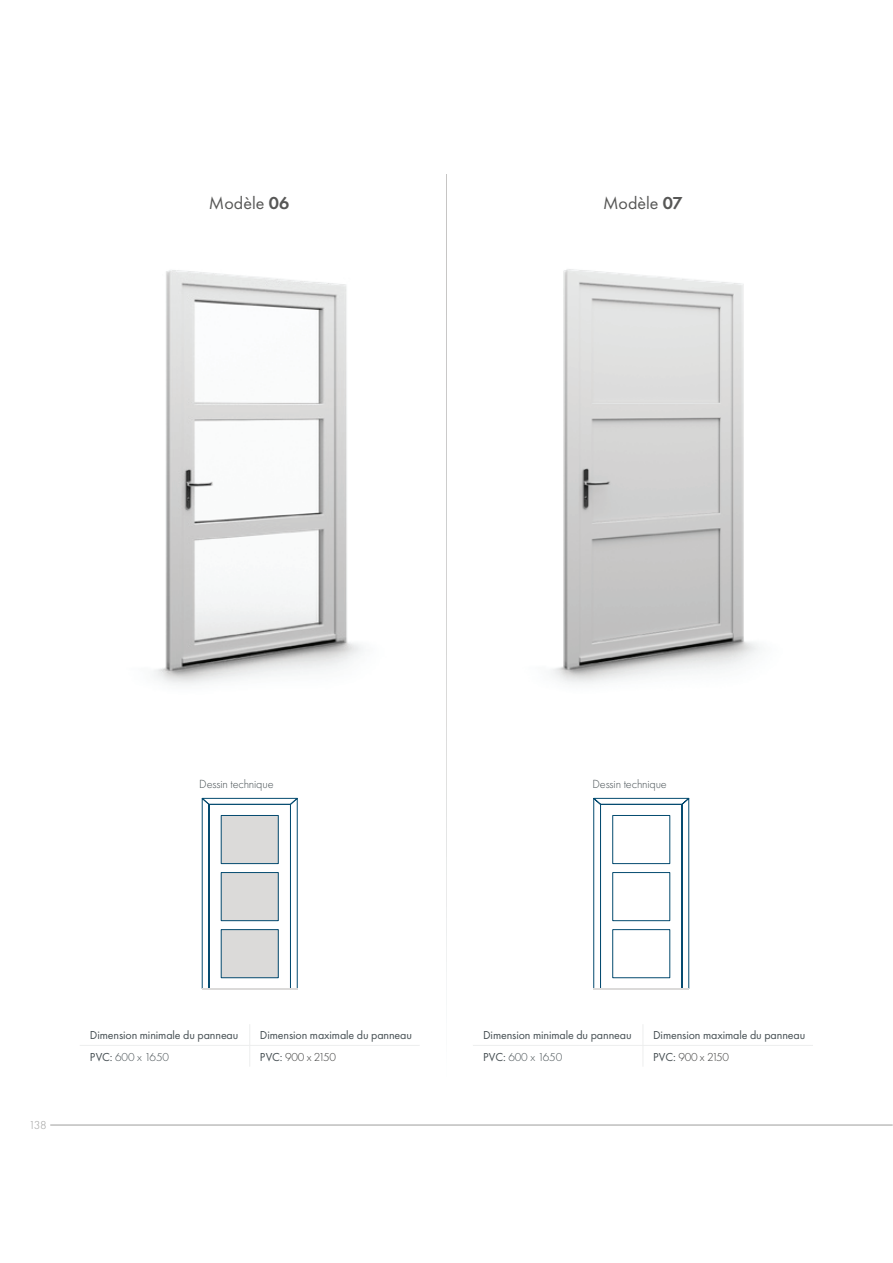
<style>
.page{position:relative;width:893px;height:1263px;background:#fff}
.page>*{position:absolute;margin:0;border:0;box-sizing:border-box;transform-origin:0 0}
.t1{font:18px "Futura PT";color:#575756}
.t2{font:300 12.15px "Futura PT";letter-spacing:-.01em;color:#464f53}
.t3{font:12px "Futura PT";letter-spacing:-.01em;color:#464f53}
.t4{font:300 12px "Futura PT";letter-spacing:-.01em;color:#464f53}
.t5{font:300 12px "Futura PT";letter-spacing:-.02em;color:#3c3c3b}
.t6{font:300 12px "Futura PT";color:#9d9d9c}
.s1{font-weight:600}
.s2{font-weight:400}
.s3{font-weight:400;color:#464f53}
</style>
<div class="page">
<hr style="left:50px;top:1125px;width:843px;height:1px;background:#9d9d9c">
<img style="left:153px;top:270px;width:210px;height:415px">
<img style="left:551px;top:269px;width:209px;height:415px">
<svg style="left:446px;top:174px;width:1px;height:816px"></svg>
<svg style="left:201px;top:797px;width:20px;height:192px"></svg>
<hr style="left:202px;top:988px;width:95px;height:1px;background:#dbdad9">
<svg style="left:221px;top:797px;width:469px;height:192px"></svg>
<hr style="left:594px;top:988px;width:95px;height:1px;background:#dbdad9">
<svg style="left:612px;top:815px;width:58px;height:163px"></svg>
<hr style="left:80px;top:1045px;width:340px;height:1px;background:#edeeee">
<svg style="left:249px;top:1024px;width:1px;height:42px"></svg>
<hr style="left:473px;top:1045px;width:340px;height:1px;background:#edeeee">
<h1 class="t1" style="left:209px;top:193px;width:82px">Modèle <span class="s1">06</span></h1>
<h1 class="t1" style="left:603px;top:193px;width:81px">Modèle <span class="s1">07</span></h1>
<p class="t2" style="left:199px;top:778px;width:76px">Dessin technique</p>
<p class="t2" style="left:592px;top:778px;width:76px">Dessin technique</p>
<p class="t6" style="left:29px;top:1120px;width:19px">138</p>
<p class="t3" style="left:90px;top:1028px;width:150px">Dimension minimale du panneau</p>
<p class="t3" style="left:260px;top:1028px;width:154px">Dimension maximale du panneau</p>
<p class="t4" style="left:90px;top:1051px;width:81px"><span class="s2">PVC:</span> 600 x 1650</p>
<p class="t5" style="left:260px;top:1051px;width:77px"><span class="s3">PVC:</span> 900 x 2150</p>
<p class="t3" style="left:483px;top:1028px;width:150px">Dimension minimale du panneau</p>
<p class="t3" style="left:653px;top:1028px;width:154px">Dimension maximale du panneau</p>
<p class="t4" style="left:483px;top:1051px;width:81px"><span class="s2">PVC:</span> 600 x 1650</p>
<p class="t5" style="left:653px;top:1051px;width:77px"><span class="s3">PVC:</span> 900 x 2150</p>
</div>
